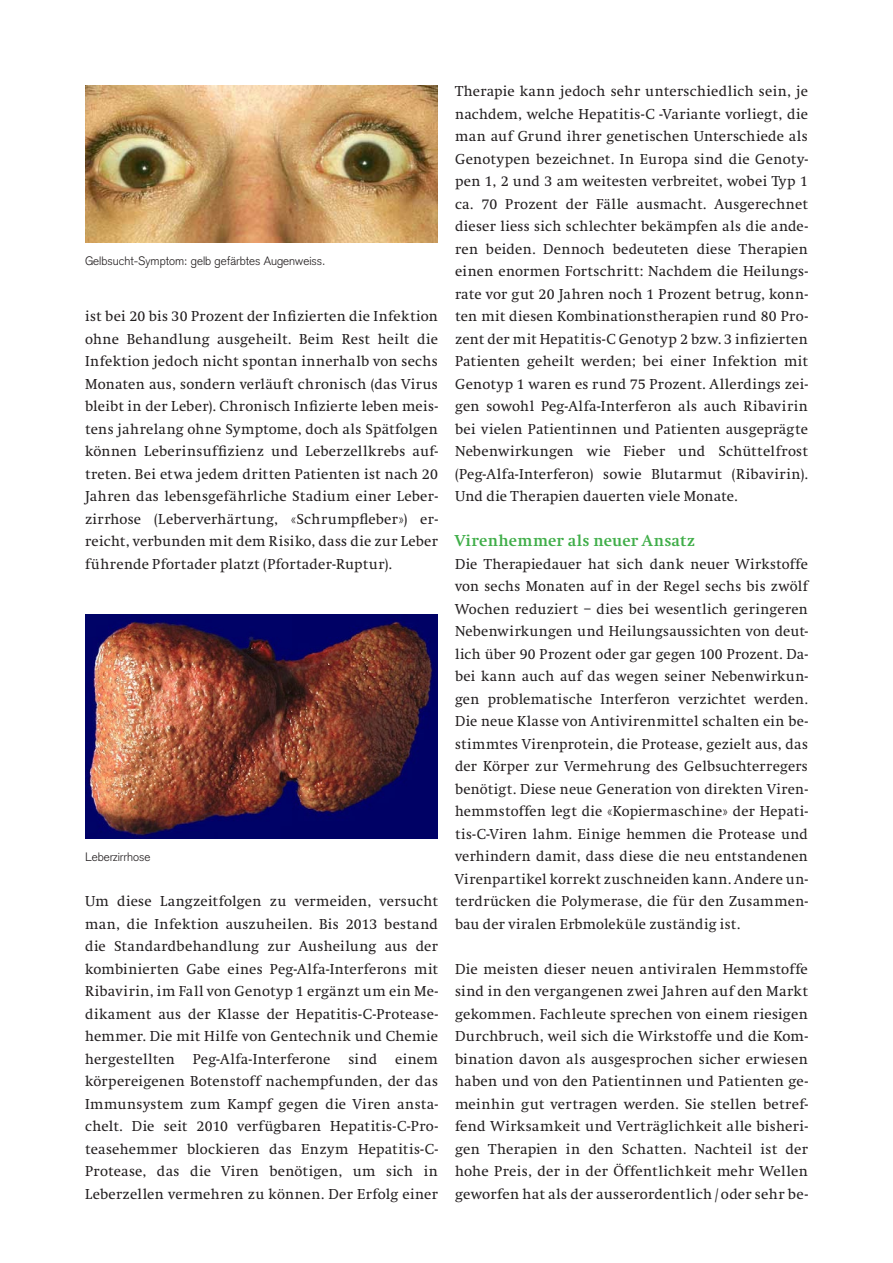
<style>
.page{position:relative;width:893px;height:1263px;background:#fff}
.page>*{position:absolute;margin:0;border:0;box-sizing:border-box;transform-origin:0 0}
.t1{font:700 16.5px "Swift";letter-spacing:.02em;color:#40ae49}
.t2{font:15px/22.5px "Swift";letter-spacing:.02em;color:#231f20;text-align:justify}
.t3{font:300 12px "Akzidenz Grotesk";color:#231f20}
</style>
<div class="page">
<img style="left:85px;top:85px;width:353px;height:158px">
<img style="left:85px;top:614px;width:353px;height:225px">
<p class="t3" style="left:85px;top:254px;width:242px">Gelbsucht-Symptom: gelb gefärbtes Augenweiss.</p>
<p class="t2" style="left:85px;top:305px;width:354px">ist bei 20 bis 30 Prozent der Infizierten die Infektion ohne Behandlung ausgeheilt. Beim Rest heilt die Infektion jedoch nicht spontan innerhalb von sechs Monaten aus, sondern verläuft chronisch (das Virus bleibt in der Leber). Chronisch Infizierte leben meis&shy;tens jahrelang ohne Symptome, doch als Spätfolgen können Leberinsuffizienz und Leberzellkrebs auf&shy;treten. Bei etwa jedem dritten Patienten ist nach 20<br>Jahren das lebensgefährliche Stadium einer Leber&shy;zirrhose (Leberverhärtung, «Schrumpfleber») er&shy;reicht, verbunden mit dem Risiko, dass die zur Leber führende Pfortader platzt (Pfortader-Ruptur).</p>
<p class="t3" style="left:85px;top:850px;width:67px">Leberzirrhose</p>
<p class="t2" style="left:85px;top:890px;width:354px">Um diese Langzeitfolgen zu vermeiden, versucht man, die Infektion auszuheilen. Bis 2013 bestand die Standardbehandlung zur Ausheilung aus der kombinierten Gabe eines Peg-Alfa-Interferons mit Ribavirin, im Fall von Genotyp 1 ergänzt um ein Me&shy;dikament aus der Klasse der Hepatitis-C-Protease&shy;hemmer. Die mit Hilfe von Gentechnik und Chemie hergestellten Peg-Alfa-Interferone sind einem körpereigenen Botenstoff nachempfunden, der das Immunsystem zum Kampf gegen die Viren ansta&shy;chelt. Die seit 2010 verfügbaren Hepatitis-C-Pro&shy;teasehemmer blockieren das Enzym Hepatitis-C-Protease, das die Viren benötigen, um sich in Leberzellen vermehren zu können. Der Erfolg einer</p>
<p class="t2" style="left:455px;top:80px;width:354px">Therapie kann jedoch sehr unterschiedlich sein, je nachdem, welche Hepatitis-C -Variante vorliegt, die man auf Grund ihrer genetischen Unterschiede als Genotypen bezeichnet. In Europa sind die Genoty&shy;pen 1, 2 und 3 am weitesten verbreitet, wobei Typ 1 ca. 70 Prozent der Fälle ausmacht. Ausgerechnet dieser liess sich schlechter bekämpfen als die ande&shy;ren beiden. Dennoch bedeuteten diese Therapien einen enormen Fortschritt: Nachdem die Heilungs&shy;rate vor gut 20 Jahren noch 1 Prozent betrug, konn&shy;ten mit diesen Kombinationstherapien rund 80 Pro&shy;zent der mit Hepatitis-C Genotyp 2 bzw. 3 infizierten Patienten geheilt werden; bei einer Infektion mit Genotyp 1 waren es rund 75 Prozent. Allerdings zei&shy;gen sowohl Peg-Alfa-Interferon als auch Ribavirin bei vielen Patientinnen und Patienten ausgeprägte Nebenwirkungen wie Fieber und Schüttelfrost (Peg-Alfa-Interferon) sowie Blutarmut (Ribavirin).<br>Und die Therapien dauerten viele Monate.</p>
<p class="t1" style="left:455px;top:532px;width:241px">Virenhemmer als neuer Ansatz</p>
<p class="t2" style="left:455px;top:553px;width:354px">Die Therapiedauer hat sich dank neuer Wirkstoffe von sechs Monaten auf in der Regel sechs bis zwölf Wochen reduziert – dies bei wesentlich geringeren Nebenwirkungen und Heilungsaussichten von deut&shy;lich über 90 Prozent oder gar gegen 100 Prozent. Da&shy;bei kann auch auf das wegen seiner Nebenwirkun&shy;gen problematische Interferon verzichtet werden.<br>Die neue Klasse von Antivirenmittel schalten ein be&shy;stimmtes Virenprotein, die Protease, gezielt aus, das der Körper zur Vermehrung des Gelbsuchterregers benötigt. Diese neue Generation von direkten Viren&shy;hemmstoffen legt die «Kopiermaschine» der Hepati&shy;tis-C-Viren lahm. Einige hemmen die Protease und verhindern damit, dass diese die neu entstandenen Virenpartikel korrekt zuschneiden kann. Andere un&shy;terdrücken die Polymerase, die für den Zusammen&shy;bau der viralen Erbmoleküle zuständig ist.</p>
<p class="t2" style="left:455px;top:958px;width:354px">Die meisten dieser neuen antiviralen Hemmstoffe sind in den vergangenen zwei Jahren auf den Markt gekommen. Fachleute sprechen von einem riesigen Durchbruch, weil sich die Wirkstoffe und die Kom&shy;bination davon als ausgesprochen sicher erwiesen haben und von den Patientinnen und Patienten ge&shy;meinhin gut vertragen werden. Sie stellen betref&shy;fend Wirksamkeit und Verträglichkeit alle bisheri&shy;gen Therapien in den Schatten. Nachteil ist der hohe Preis, der in der Öffentlichkeit mehr Wellen geworfen hat als der ausserordentlich / oder sehr be-</p>
</div>
